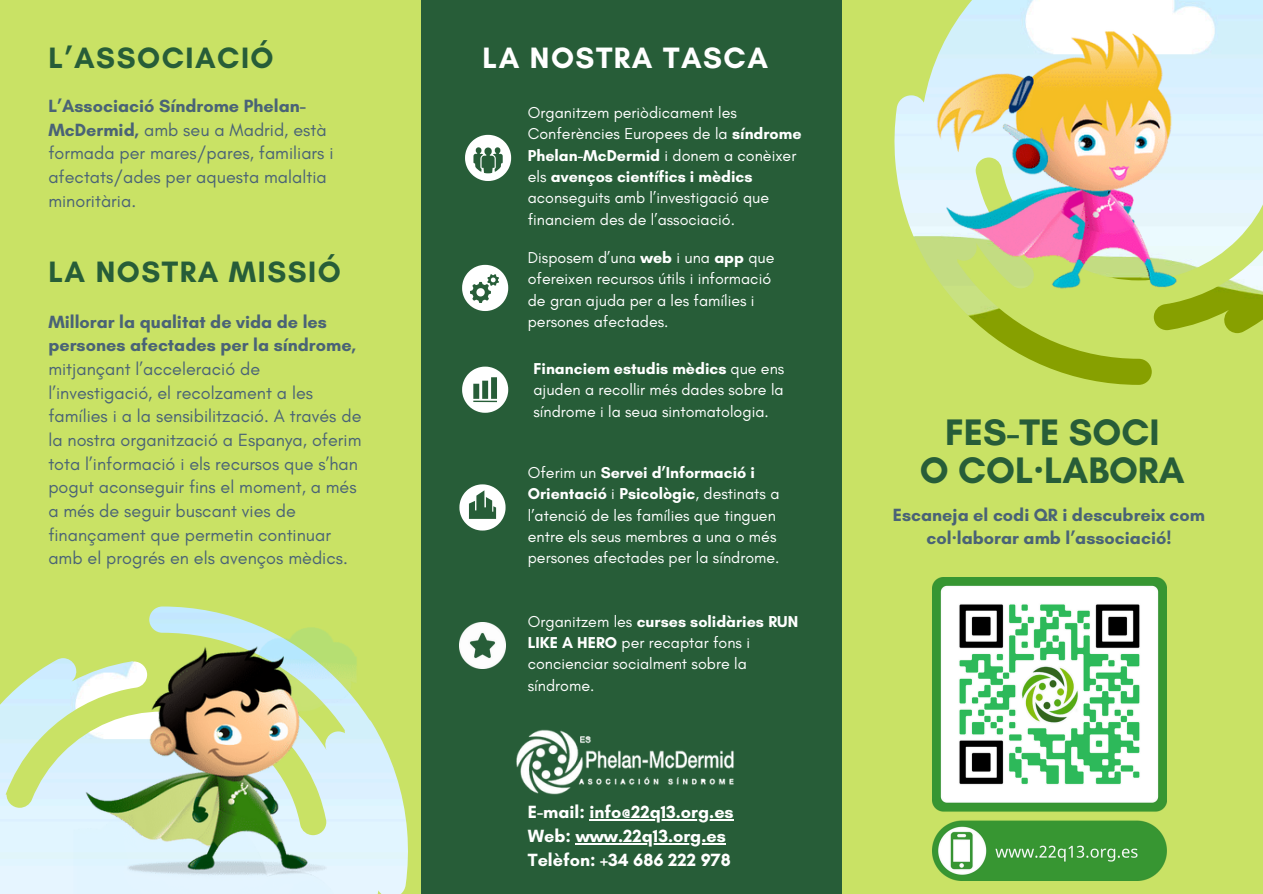
<style>
.page{position:relative;width:1263px;height:894px;background:#fff}
.page>*{position:absolute;margin:0;border:0;box-sizing:border-box;transform-origin:0 0}
.t1{font:700 37.5px/38.2px "Glacial Indifference";color:#275d38;text-align:center}
.t2{font:700 30px "Glacial Indifference";letter-spacing:.05em;color:#275d38}
.t3{font:700 30px "Glacial Indifference";letter-spacing:.05em;color:#fff}
.t4{font:18px/23.7px "Glacial Indifference";color:#4a6376}
.t5{font:700 18px "Glacial Indifference";color:#fff}
.t6{font:700 18px/23.7px "Glacial Indifference";color:#4a6376;text-align:center}
.t7{font:16.05px/21.3px "Glacial Indifference";color:#fff}
.s1{font-weight:700}
.s2{font-family:"Noto Sans"}
</style>
<div class="page">
<div style="left:0;top:0;width:1263px;height:893px;background:#c9e265"></div>
<div style="left:421px;top:0;width:421px;height:893px;background:#275d38"></div>
<svg style="left:465px;top:135px;width:46px;height:46px"></svg>
<svg style="left:462px;top:265px;width:46px;height:46px"></svg>
<svg style="left:462px;top:366px;width:46px;height:46px"></svg>
<svg style="left:459px;top:484px;width:47px;height:46px"></svg>
<img style="left:0;top:680px;width:26px;height:213px">
<img style="left:26px;top:606px;width:382px;height:287px">
<img style="left:894px;top:0;width:369px;height:377px">
<img style="left:516px;top:729px;width:218px;height:65px">
<img style="left:459px;top:622px;width:47px;height:46px">
<img style="left:932px;top:577px;width:234px;height:303px">
<hr style="left:589px;top:819px;width:145px;height:1px;background:#fff">
<hr style="left:576px;top:842px;width:150px;height:1px;background:#fff">
<p class="t2" style="left:48px;top:39px;width:227px">L’ASSOCIACIÓ</p>
<p class="t3" style="left:483px;top:39px;width:287px">LA NOSTRA TASCA</p>
<p class="t4" style="left:48px;top:94px;width:287px"><span class="s1">L’Associació Síndrome Phelan-<br>McDermid,</span> amb seu a Madrid, està formada per mares/pares, familiars i afectats/ades per aquesta malaltia minoritària.</p>
<p class="t2" style="left:48px;top:254px;width:294px">LA NOSTRA MISSIÓ</p>
<p class="t4" style="left:48px;top:309px;width:315px"><span class="s1">Millorar la qualitat de vida de les persones afectades per la síndrome, </span>mitjançant l’acceleració de l’investigació, el recolzament a les famílies i a la sensibilització. A través de la nostra organització a Espanya, oferim tota l’informació i els recursos que s’han pogut aconseguir fins el moment, a més a més de seguir buscant vies de finançament que permetin continuar amb el progrés en els avenços mèdics.</p>
<h4 class="t7" style="left:528px;top:101px;width:275px">Organitzem periòdicament les Conferències Europees de la <span class="s1">síndrome Phelan-McDermid</span> i donem a conèixer els <span class="s1">avenços científics i mèdics </span>aconseguits amb l’investigació que financiem des de l’associació.</h4>
<p class="t7" style="left:528px;top:246px;width:248px">Disposem d’una <span class="s1">web</span> i una <span class="s1">app</span> que ofereixen recursos útils i informació de gran ajuda per a les famílies i persones afectades.</p>
<h2 class="t7" style="left:533px;top:357px;width:252px;text-align:justify"><span class="s1">Financiem estudis mèdics</span> que ens ajuden a recollir més dades sobre la síndrome i la seua sintomatologia.</h2>
<p class="t7" style="left:528px;top:461px;width:253px">Oferim un <span class="s1">Servei d’Informació i Orientació</span> i <span class="s1">Psicològic</span>, destinats a l’atenció de les famílies que tinguen entre els seus membres a una o més persones afectades per la síndrome.</p>
<p class="t7" style="left:528px;top:610px;width:272px">Organitzem les <span class="s1">curses solidàries RUN<br>LIKE A HERO</span> per recaptar fons i concienciar socialment sobre la síndrome.</p>
<h2 class="t5" style="left:528px;top:800px;width:207px">E-mail: info@22q13.org.es</h2>
<h4 class="t5" style="left:528px;top:824px;width:200px">Web: www.22q13.org.es</h4>
<h2 class="t5" style="left:528px;top:848px;width:205px">Telèfon: +34 686 222 978</h2>
<p class="t1" style="left:920px;top:412px;width:266px">FES-TE SOCI<br>O COL<span class="s2">·</span>LABORA</p>
<p class="t6" style="left:893px;top:502px;width:314px">Escaneja el codi QR i descubreix com col<span class="s2">·</span>laborar amb l’associació!</p>
</div>
